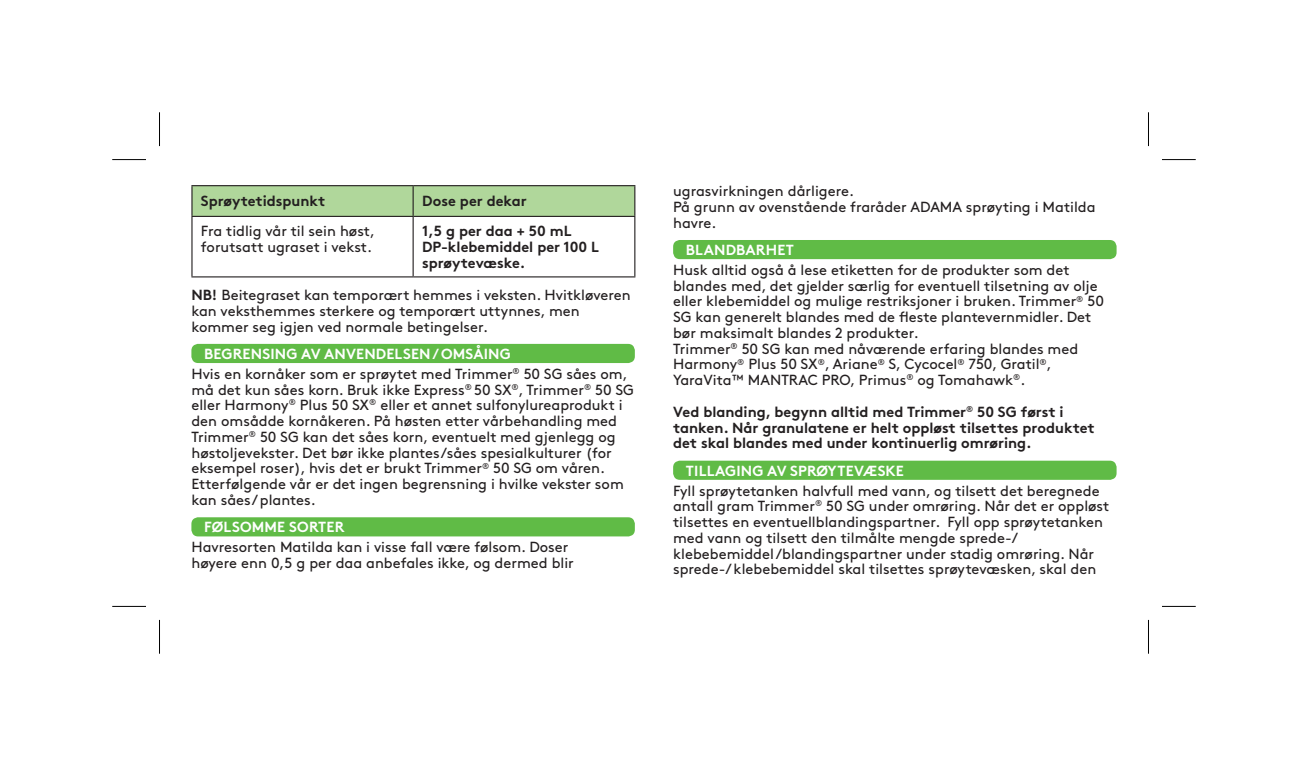
<style>
.page{position:relative;width:1308px;height:766px;background:#fff}
.page>*{position:absolute;margin:0;border:0;box-sizing:border-box;transform-origin:0 0}
.t1{font:14.62px/15.8px "Brown Pro";color:#231f20}
.t2{font:700 14.62px/15.8px "Brown Pro";color:#231f20}
.t3{font:700 14.62px "Brown Pro";letter-spacing:.01em;color:#fff}
.s1{font-weight:700}
</style>
<div class="page">
<div style="left:192px;top:186px;width:442px;height:30px;background:#b0d79b"></div>
<hr style="left:191px;top:185px;width:222px;height:1px;background:#231f20">
<hr style="left:191px;top:186px;width:1px;height:30px;background:#231f20">
<hr style="left:191px;top:216px;width:222px;height:1px;background:#231f20">
<hr style="left:191px;top:217px;width:1px;height:59px;background:#231f20">
<hr style="left:191px;top:276px;width:222px;height:1px;background:#231f20">
<hr style="left:413px;top:185px;width:222px;height:1px;background:#231f20">
<hr style="left:412px;top:186px;width:2px;height:30px;background:#231f20">
<hr style="left:634px;top:186px;width:1px;height:30px;background:#231f20">
<hr style="left:413px;top:216px;width:222px;height:1px;background:#231f20">
<hr style="left:412px;top:217px;width:2px;height:59px;background:#231f20">
<hr style="left:634px;top:217px;width:1px;height:59px;background:#231f20">
<hr style="left:413px;top:276px;width:222px;height:1px;background:#231f20">
<div style="left:191px;top:344px;width:444px;height:19px;background:#60bb46;border-radius:7px"></div>
<div style="left:191px;top:517px;width:444px;height:19px;background:#60bb46;border-radius:7px"></div>
<div style="left:673px;top:240px;width:443px;height:19px;background:#60bb46;border-radius:7px"></div>
<div style="left:673px;top:460px;width:443px;height:19px;background:#60bb46;border-radius:7px"></div>
<hr style="left:112px;top:159px;width:34px;height:1px;background:#000">
<hr style="left:1162px;top:159px;width:33px;height:1px;background:#000">
<hr style="left:112px;top:606px;width:34px;height:1px;background:#000">
<hr style="left:1162px;top:606px;width:33px;height:1px;background:#000">
<hr style="left:159px;top:112px;width:1px;height:34px;background:#000">
<hr style="left:159px;top:619px;width:1px;height:34px;background:#000">
<hr style="left:1148px;top:112px;width:1px;height:34px;background:#000">
<hr style="left:1148px;top:619px;width:1px;height:34px;background:#000">
<p class="t2" style="left:201px;top:191px;width:126px">Sprøytetidspunkt</p>
<p class="t2" style="left:422px;top:191px;width:106px">Dose per dekar</p>
<p class="t1" style="left:201px;top:222px;width:176px">Fra tidlig vår til sein høst, forutsatt ugraset i vekst.</p>
<p class="t2" style="left:422px;top:222px;width:178px">1,5 g per daa + 50 mL<br>DP-klebemiddel per 100 L sprøytevæske.</p>
<p class="t1" style="left:191px;top:286px;width:441px"><span class="s1">NB!</span> Beitegraset kan temporært hemmes i veksten. Hvitkløveren kan veksthemmes sterkere og temporært uttynnes, men kommer seg igjen ved normale betingelser.</p>
<p class="t3" style="left:204px;top:342px;width:308px">BEGRENSING AV ANVENDELSEN / OMSÅING</p>
<p class="t1" style="left:191px;top:364px;width:444px">Hvis en kornåker som er sprøytet med Trimmer<sup>®</sup> 50 SG såes om, må det kun såes korn. Bruk ikke Express<sup>®</sup> 50 SX<sup>®</sup>, Trimmer<sup>®</sup> 50 SG eller Harmony<sup>®</sup> Plus 50 SX<sup>®</sup> eller et annet sulfonylureaprodukt i den omsådde kornåkeren. På høsten etter vårbehandling med Trimmer<sup>®</sup> 50 SG kan det såes korn, eventuelt med gjenlegg og høstoljevekster. Det bør ikke plantes/såes spesialkulturer (for eksempel roser), hvis det er brukt Trimmer<sup>®</sup> 50 SG om våren.<br>Etterfølgende vår er det ingen begrensning i hvilke vekster som kan såes/ plantes.</p>
<p class="t3" style="left:204px;top:515px;width:142px">FØLSOMME SORTER</p>
<p class="t1" style="left:191px;top:538px;width:384px">Havresorten Matilda kan i visse fall være følsom. Doser høyere enn 0,5 g per daa anbefales ikke, og dermed blir</p>
<p class="t1" style="left:673px;top:182px;width:182px">ugrasvirkningen dårligere.</p>
<p class="t1" style="left:673px;top:198px;width:424px">På grunn av ovenstående fraråder ADAMA sprøyting i Matilda havre.</p>
<p class="t3" style="left:686px;top:238px;width:109px">BLANDBARHET</p>
<p class="t1" style="left:673px;top:261px;width:432px">Husk alltid også å lese etiketten for de produkter som det blandes med, det gjelder særlig for eventuell tilsetning av olje eller klebemiddel og mulige restriksjoner i bruken. Trimmer<sup>®</sup> 50<br>SG kan generelt blandes med de fleste plantevernmidler. Det bør maksimalt blandes 2 produkter.</p>
<p class="t1" style="left:673px;top:339px;width:406px">Trimmer<sup>®</sup> 50 SG kan med nåværende erfaring blandes med<br>Harmony<sup>®</sup> Plus 50 SX<sup>®</sup>, Ariane<sup>®</sup> S, Cycocel<sup>®</sup> 750, Gratil<sup>®</sup>,<br>YaraVita™ MANTRAC PRO, Primus<sup>®</sup> og Tomahawk<sup>®</sup>.</p>
<p class="t2" style="left:673px;top:402px;width:423px">Ved blanding, begynn alltid med Trimmer<sup>®</sup> 50 SG først i tanken. Når granulatene er helt oppløst tilsettes produktet det skal blandes med under kontinuerlig omrøring.</p>
<p class="t3" style="left:686px;top:458px;width:219px">TILLAGING AV SPRØYTEVÆSKE</p>
<p class="t1" style="left:673px;top:481px;width:438px">Fyll sprøytetanken halvfull med vann, og tilsett det beregnede antall gram Trimmer<sup>®</sup> 50 SG under omrøring. Når det er oppløst tilsettes en eventuellblandingspartner. Fyll opp sprøytetanken med vann og tilsett den tilmålte mengde sprede-/ klebebemiddel /blandingspartner under stadig omrøring. Når sprede-/ klebebemiddel skal tilsettes sprøytevæsken, skal den</p>
</div>
